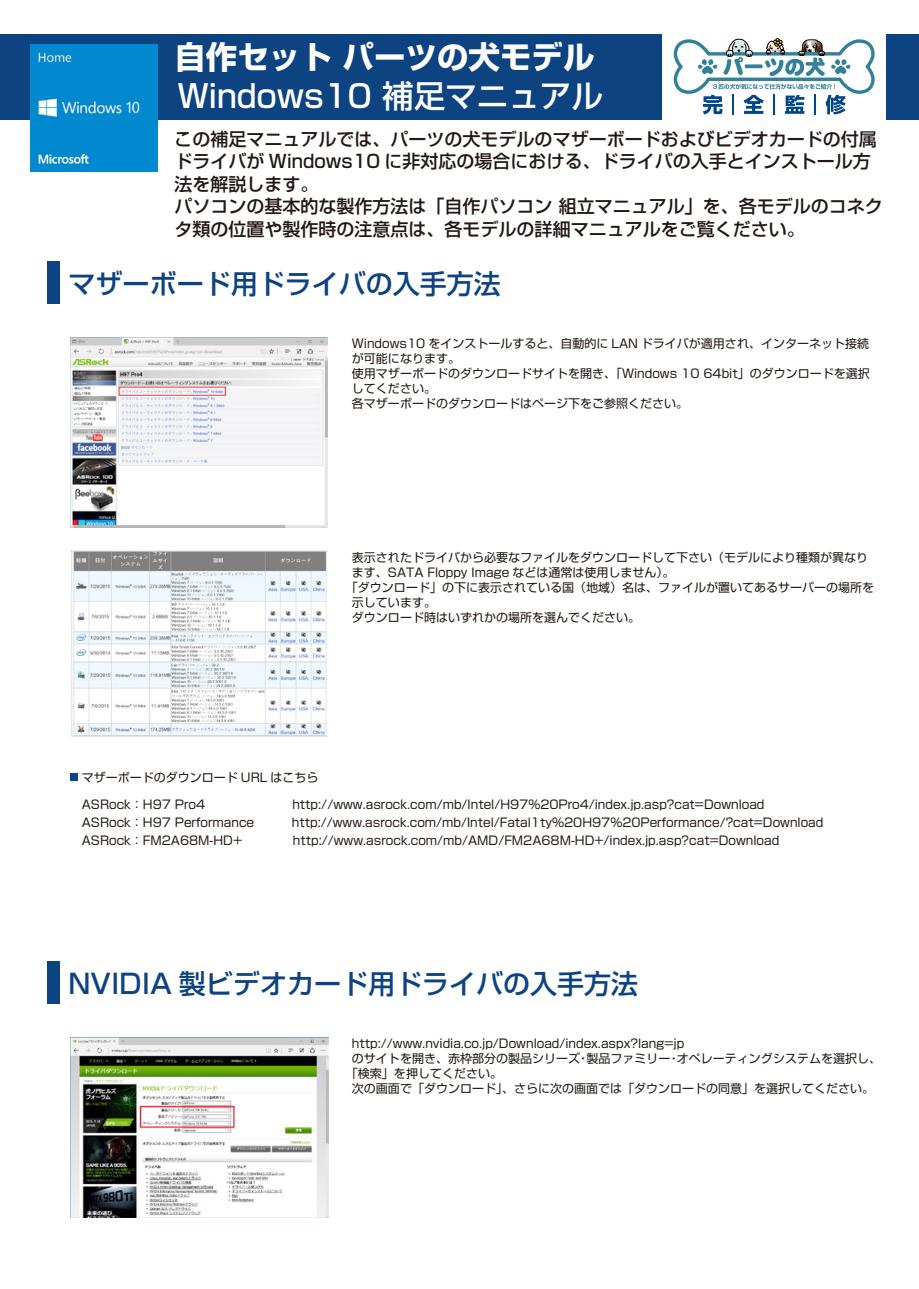
<style>
.page{position:relative;width:919px;height:1289px;background:#fff}
.page>*{position:absolute;margin:0;border:0;box-sizing:border-box;transform-origin:0 0}
.t1{font:500 31.5px "Shin Go Pro";color:#fff}
.t2{font:700 31.5px "Shin Go Pro";color:#fff}
.t3{font:500 27px "Shin Go Pro";color:#0e4381}
.t4{font:500 18px/22.5px "Shin Go Pro";color:#231815}
.t5{font:12px/15px "Shin Go Pro";color:#231815}
</style>
<div class="page">
<div style="left:0;top:34px;width:918px;height:85px;background:#0e4381"></div>
<div style="left:662px;top:0;width:223px;height:128px;background:#fff"></div>
<hr style="left:732px;top:94px;width:2px;height:21px;background:#00468b">
<hr style="left:773px;top:94px;width:2px;height:21px;background:#00468b">
<hr style="left:814px;top:94px;width:2px;height:21px;background:#00468b">
<svg style="left:674px;top:38px;width:200px;height:76px"></svg>
<div style="left:47px;top:261px;width:13px;height:43px;background:#0e4381"></div>
<div style="left:47px;top:961px;width:13px;height:42px;background:#0e4381"></div>
<img style="left:30px;top:44px;width:127px;height:127px">
<img style="left:70px;top:337px;width:258px;height:190px">
<img style="left:70px;top:550px;width:258px;height:187px">
<img style="left:70px;top:1037px;width:258px;height:180px">
<div style="left:70px;top:773px;width:8px;height:8px;background:#0e4381"></div>
<h1 class="t2" style="left:174px;top:32px;width:421px">自作セット パーツの犬モデル</h1>
<h1 class="t1" style="left:177px;top:70px;width:427px">Windows10 補足マニュアル</h1>
<h3 class="t4" style="left:174px;top:126px;width:709px">この補足マニュアルでは、パーツの犬モデルのマザーボードおよびビデオカードの付属ドライバが Windows10 に非対応の場合における、ドライバの入手とインストール方法を解説します。<br>パソコンの基本的な製作方法は「自作パソコン 組立マニュアル」を、各モデルのコネクタ類の位置や製作時の注意点は、各モデルの詳細マニュアルをご覧ください。</h3>
<h2 class="t3" style="left:69px;top:261px;width:433px">マザーボード用ドライバの入手方法</h2>
<p class="t5" style="left:352px;top:334px;width:519px">Windows10 をインストールすると、自動的に LAN ドライバが適用され、インターネット接続が可能になります。<br>使用マザーボードのダウンロードサイトを開き、「Windows 10 64bit」のダウンロードを選択してください。<br>各マザーボードのダウンロードはページ下をご参照ください。</p>
<p class="t5" style="left:352px;top:548px;width:517px">表示されたドライバから必要なファイルをダウンロードして下さい（モデルにより種類が異なり</p>
<p class="t5" style="left:352px;top:563px;width:324px">ます、SATA Floppy Image などは通常は使用しません）。</p>
<p class="t5" style="left:346px;top:578px;width:529px">「ダウンロード」の下に表示されている国（地域）名は、ファイルが置いてあるサーバーの場所を</p>
<p class="t5" style="left:352px;top:593px;width:85px">示しています。</p>
<p class="t5" style="left:352px;top:608px;width:289px">ダウンロード時はいずれかの場所を選んでください。</p>
<p class="t5" style="left:82px;top:768px;width:238px">マザーボードのダウンロード URL はこちら</p>
<p class="t5" style="left:82px;top:795px;width:125px">ASRock：H97 Pro4</p>
<p class="t5" style="left:292px;top:795px;width:473px">http://www.asrock.com/mb/Intel/H97%20Pro4/index.jp.asp?cat=Download</p>
<p class="t5" style="left:82px;top:813px;width:174px">ASRock：H97 Performance</p>
<p class="t5" style="left:292px;top:813px;width:533px">http://www.asrock.com/mb/Intel/Fatal1ty%20H97%20Performance/?cat=Download</p>
<p class="t5" style="left:82px;top:831px;width:162px">ASRock：FM2A68M-HD+</p>
<p class="t5" style="left:293px;top:831px;width:488px">http://www.asrock.com/mb/AMD/FM2A68M-HD+/index.jp.asp?cat=Download</p>
<h2 class="t3" style="left:69px;top:961px;width:571px">NVIDIA 製ビデオカード用ドライバの入手方法</h2>
<p class="t5" style="left:352px;top:1034px;width:334px">http://www.nvidia.co.jp/Download/index.aspx?lang=jp</p>
<p class="t5" style="left:352px;top:1049px;width:530px">のサイトを開き、赤枠部分の製品シリーズ・製品ファミリー・オペレーティングシステムを選択し、</p>
<p class="t5" style="left:346px;top:1064px;width:157px">「検索」を押してください。</p>
<p class="t5" style="left:352px;top:1079px;width:523px">次の画面で「ダウンロード」、さらに次の画面では「ダウンロードの同意」を選択してください。</p>
</div>
